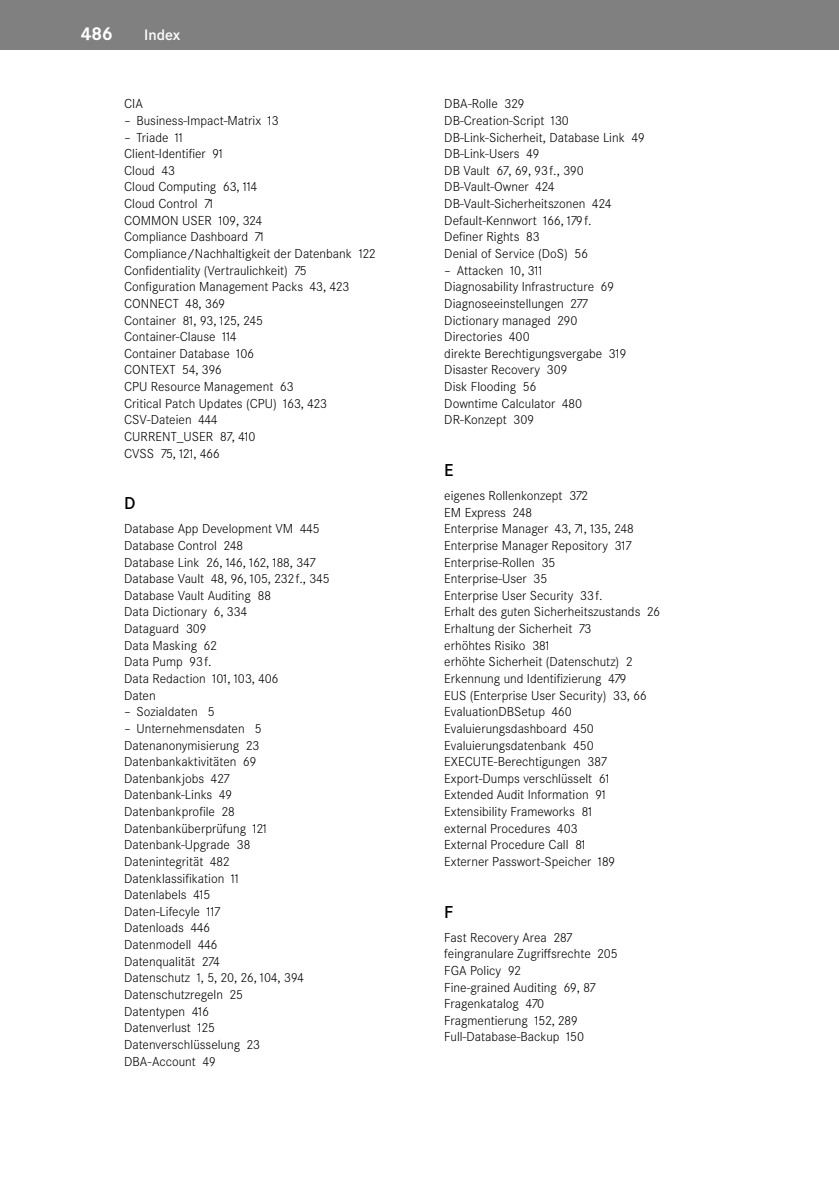
<style>
.page{position:relative;width:839px;height:1191px;background:#fff}
.page>*{position:absolute;margin:0;border:0;box-sizing:border-box;transform-origin:0 0}
.t1{font:700 19.25px "Corporate S Pro";color:#fff}
.t2{font:600 17.85px "Corporate S Pro";color:#000}
.t3{font:600 15.75px "Corporate S Pro";color:#fff}
.t4{font:300 13.65px/16.6px "Corporate S Pro";color:#000}
.s1{font-family:"Corporate E Pro";font-weight:400}
</style>
<div class="page">
<div style="left:0;top:0;width:838px;height:50px;background:#808080"></div>
<hr style="left:838px;top:0;width:1px;height:50px;background:#808080">
<h1 class="t1" style="left:81px;top:27px;width:33px">486</h1>
<p class="t3" style="left:144px;top:25px;width:37px">Index</p>
<p class="t4" style="left:124px;top:95px;width:20px">CIA</p>
<p class="t4" style="left:124px;top:112px;width:156px"><span class="s1">–</span> Business-Impact-Matrix 13</p>
<p class="t4" style="left:124px;top:129px;width:253px"><span class="s1">–</span> Triade 11<br>Client-Identifier 91<br>Cloud 43<br>Cloud Computing 63, 114<br>Cloud Control 71<br>COMMON USER 109, 324<br>Compliance Dashboard 71<br>Compliance/Nachhaltigkeit der Datenbank 122<br>Confidentiality (Vertraulichkeit) 75<br>Configuration Management Packs 43, 423<br>CONNECT 48, 369<br>Container 81, 93, 125, 245<br>Container-Clause 114<br>Container Database 106<br>CONTEXT 54, 396<br>CPU Resource Management 63<br>Critical Patch Updates (CPU) 163, 423<br>CSV-Dateien 444<br>CURRENT_USER 87, 410<br>CVSS 75, 121, 466</p>
<h2 class="t2" style="left:124px;top:492px;width:13px">D</h2>
<p class="t4" style="left:124px;top:520px;width:207px">Database App Development VM 445<br>Database Control 248<br>Database Link 26, 146, 162, 188, 347<br>Database Vault 48, 96, 105, 232 f., 345<br>Database Vault Auditing 88<br>Data Dictionary 6, 334<br>Dataguard 309<br>Data Masking 62<br>Data Pump 93f.<br>Data Redaction 101, 103, 406<br>Daten</p>
<p class="t4" style="left:124px;top:703px;width:92px"><span class="s1">–</span> Sozialdaten 5</p>
<p class="t4" style="left:124px;top:720px;width:181px"><span class="s1">–</span> Unternehmensdaten 5<br>Datenanonymisierung 23<br>Datenbankaktivitäten 69<br>Datenbankjobs 427<br>Datenbank-Links 49<br>Datenbankprofile 28<br>Datenbanküberprüfung 121<br>Datenbank-Upgrade 38<br>Datenintegrität 482<br>Datenklassifikation 11<br>Datenlabels 415<br>Daten-Lifecyle 117<br>Datenloads 446<br>Datenmodell 446<br>Datenqualität 274<br>Datenschutz 1, 5, 20, 26, 104, 394<br>Datenschutzregeln 25<br>Datentypen 416<br>Datenverlust 125<br>Datenverschlüsselung 23<br>DBA-Account 49</p>
<p class="t4" style="left:444px;top:95px;width:202px">DBA-Rolle 329<br>DB-Creation-Script 130<br>DB-Link-Sicherheit, Database Link 49<br>DB-Link-Users 49<br>DB Vault 67, 69, 93f., 390<br>DB-Vault-Owner 424<br>DB-Vault-Sicherheitszonen 424<br>Default-Kennwort 166, 179 f.<br>Definer Rights 83<br>Denial of Service (DoS) 56</p>
<p class="t4" style="left:444px;top:262px;width:183px"><span class="s1">–</span> Attacken 10, 311<br>Diagnosability Infrastructure 69<br>Diagnoseeinstellungen 277<br>Dictionary managed 290<br>Directories 400<br>direkte Berechtigungsvergabe 319<br>Disaster Recovery 309<br>Disk Flooding 56<br>Downtime Calculator 480<br>DR-Konzept 309</p>
<h2 class="t2" style="left:444px;top:459px;width:11px">E</h2>
<p class="t4" style="left:444px;top:487px;width:217px">eigenes Rollenkonzept 372<br>EM Express 248<br>Enterprise Manager 43, 71, 135, 248<br>Enterprise Manager Repository 317<br>Enterprise-Rollen 35<br>Enterprise-User 35<br>Enterprise User Security 33f.<br>Erhalt des guten Sicherheitszustands 26<br>Erhaltung der Sicherheit 73<br>erhöhtes Risiko 381<br>erhöhte Sicherheit (Datenschutz) 2<br>Erkennung und Identifizierung 479<br>EUS (Enterprise User Security) 33, 66<br>EvaluationDBSetup 460<br>Evaluierungsdashboard 450<br>Evaluierungsdatenbank 450<br>EXECUTE-Berechtigungen 387<br>Export-Dumps verschlüsselt 61<br>Extended Audit Information 91<br>Extensibility Frameworks 81<br>external Procedures 403<br>External Procedure Call 81<br>Externer Passwort-Speicher 189</p>
<h2 class="t2" style="left:444px;top:901px;width:11px">F</h2>
<p class="t4" style="left:444px;top:928px;width:175px">Fast Recovery Area 287 feingranulare Zugriffsrechte 205<br>FGA Policy 92<br>Fine-grained Auditing 69, 87<br>Fragenkatalog 470<br>Fragmentierung 152, 289<br>Full-Database-Backup 150</p>
</div>
